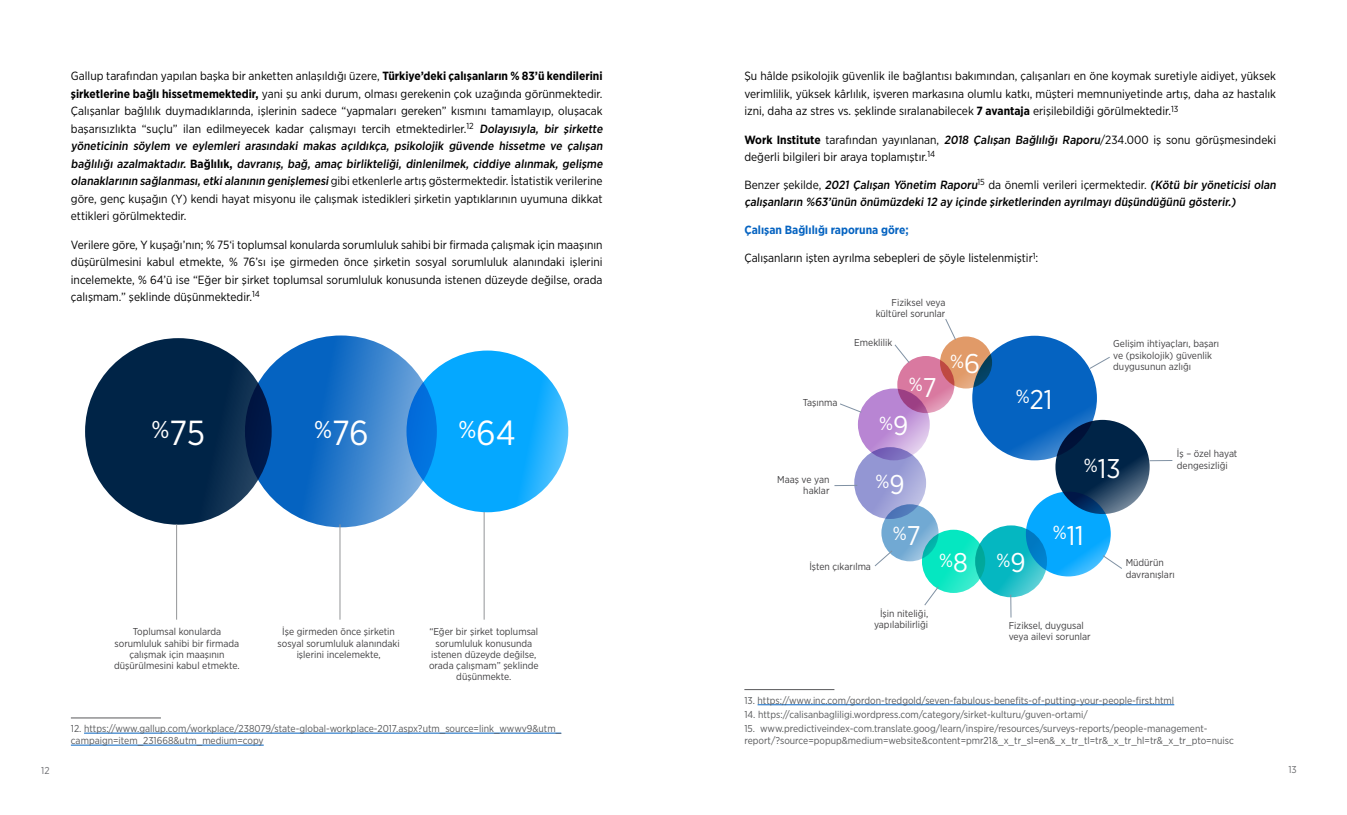
<style>
.page{position:relative;width:1347px;height:815px;background:#fff}
.page>*{position:absolute;margin:0;border:0;box-sizing:border-box;transform-origin:0 0}
.t1{font:34.75px "Gotham Narrow";color:#fff}
.t2{font:27.12px "Gotham Narrow";color:#fff}
.t3{font:19px "Gotham Narrow";color:#fff}
.t4{font:11.88px/17.5px "Gotham Narrow";color:#000}
.t5{font:500 11.88px/17.5px "Gotham Narrow";color:#000}
.t6{font:700 11.88px "Gotham Narrow";color:#0563c1}
.t7{font:10px/12px "Gotham Narrow";color:#58595b}
.t8{font:10px/11.2px "Gotham Narrow";color:#414042}
.t9{font:10px "Gotham Narrow";color:#6d6e71}
.s1{font-weight:700}
.s2{font-weight:500}
.s3{font-weight:400}
.s4{font-size:27.12px}
</style>
<div class="page">
<hr style="left:71px;top:718px;width:90px;height:1px;background:#58595b">
<hr style="left:84px;top:733px;width:477px;height:1px;background:#0563c1">
<hr style="left:71px;top:745px;width:193px;height:1px;background:#0563c1">
<hr style="left:744px;top:689px;width:90px;height:1px;background:#58595b">
<hr style="left:757px;top:704px;width:417px;height:1px;background:#0563c1">
<svg style="left:245px;top:335px;width:192px;height:192px;background:#2878c9"></svg>
<div style="left:85px;top:338px;width:187px;height:187px;background:#002447;border-radius:50%"></div>
<svg style="left:406px;top:351px;width:162px;height:161px;background:#0ba4fb"></svg>
<hr style="left:176px;top:524px;width:1px;height:96px;background:#939598">
<hr style="left:340px;top:524px;width:1px;height:96px;background:#939598">
<hr style="left:484px;top:512px;width:1px;height:108px;background:#939598">
<svg style="left:940px;top:336px;width:52px;height:53px;background:#e19d6d"></svg>
<div style="left:1025px;top:492px;width:85px;height:84px;background:#05a8ff;border-radius:50%"></div>
<svg style="left:1055px;top:420px;width:94px;height:94px;background:#103254"></svg>
<svg style="left:972px;top:336px;width:125px;height:124px;background:#0861ba"></svg>
<svg style="left:881px;top:504px;width:57px;height:57px;background:#77add4"></svg>
<svg style="left:922px;top:530px;width:63px;height:63px;background:#11e4c2"></svg>
<svg style="left:897px;top:356px;width:57px;height:57px;background:#d7799b"></svg>
<svg style="left:858px;top:389px;width:71px;height:71px;background:#bd8cd0"></svg>
<svg style="left:854px;top:447px;width:72px;height:72px;background:#9497d2"></svg>
<svg style="left:975px;top:525px;width:72px;height:72px;background:#11b3c2"></svg>
<svg style="left:1089px;top:357px;width:21px;height:12px"></svg>
<svg style="left:1149px;top:460px;width:23px;height:1px"></svg>
<svg style="left:834px;top:485px;width:23px;height:1px"></svg>
<svg style="left:1102px;top:555px;width:20px;height:14px"></svg>
<svg style="left:945px;top:319px;width:11px;height:21px"></svg>
<svg style="left:894px;top:344px;width:16px;height:19px"></svg>
<svg style="left:840px;top:403px;width:22px;height:10px"></svg>
<svg style="left:924px;top:586px;width:15px;height:20px"></svg>
<svg style="left:874px;top:550px;width:19px;height:17px"></svg>
<svg style="left:1010px;top:595px;width:1px;height:23px"></svg>
<p class="t4" style="left:71px;top:67px;width:535px">Gallup tarafından yapılan başka bir anketten anlaşıldığı üzere, <span class="s1">Türkiye’deki çalışanların % 83’ü kendilerini şirketlerine bağlı hissetmemektedir,</span> yani şu anki durum, olması gerekenin çok uzağında görünmektedir.<br>Çalışanlar bağlılık duymadıklarında, işlerinin sadece “yapmaları gereken” kısmını tamamlayıp, oluşacak başarısızlıkta “suçlu” ilan edilmeyecek kadar çalışmayı tercih etmektedirler.<sup>12</sup> <span class="s2">Dolayısıyla, bir şirkette yöneticinin söylem ve eylemleri arasındaki makas açıldıkça, psikolojik güvende hissetme ve çalışan bağlılığı azalmaktadır.</span> <span class="s1">B a ğ l ı l ı k,</span> <span class="s2">davranış, bağ, amaç birlikteliği, dinlenilmek, ciddiye alınmak, gelişme olanaklarının sağlanması,etkialanının genişlemesi</span>gibi etkenlerle artış göstermektedir. İstatistik verilerine göre, genç kuşağın (Y) kendi hayat misyonu ile çalışmak istedikleri şirketin yaptıklarının uyumuna dikkat ettikleri görülmektedir.</p>
<p class="t4" style="left:71px;top:235px;width:533px;text-align:justify">Verilere göre, Y kuşağı’nın; % 75‘i toplumsal konularda sorumluluk sahibi bir firmada çalışmak için maaşının düşürülmesini kabul etmekte, % 76’sı işe girmeden önce şirketin sosyal sorumluluk alanındaki işlerini incelemekte, % 64’ü ise “Eğer bir şirket toplumsal sorumluluk konusunda istenen düzeyde değilse, orada çalışmam.” şeklinde düşünmektedir.<sup>14</sup></p>
<p class="t4" style="left:744px;top:67px;width:533px;text-align:justify">Şu hâlde psikolojik güvenlik ile bağlantısı bakımından, çalışanları en öne koymak suretiyle aidiyet, yüksek verimlilik, yüksek kârlılık, işveren markasına olumlu katkı, müşteri memnuniyetinde artış, daha az hastalık izni, daha az stres vs. şeklinde sıralanabilecek <span class="s1">7 avantaja</span> erişilebildiği görülmektedir.<sup>13</sup></p>
<p class="t4" style="left:744px;top:130px;width:533px"><span class="s1">Work Institute</span> tarafından yayınlanan, <span class="s2">2018 Çalışan Bağlılığı Raporu</span>/234.000 iş sonu görüşmesindeki değerli bilgileri bir araya toplamıştır.<sup>14</sup></p>
<p class="t5" style="left:744px;top:175px;width:535px"><span class="s3">B e n z e r ş e k i l d e,</span> 2021 Çalışan Yönetim Raporu<sup>1</sup> <sup>5</sup> <span class="s3">d a ö n e m l i ve r i l e r i i çe r m e kte d i r.</span> (Kötü bir yöneticisi olan çalışanların %63’ünün önümüzdeki 12 ay içinde şirketlerinden ayrılmayı düşündüğünü gösterir.)</p>
<p class="t6" style="left:744px;top:222px;width:166px">Çalışan Bağlılığı raporuna göre;</p>
<p class="t4" style="left:744px;top:249px;width:295px">Çalışanların işten ayrılma sebepleri de şöyle listelenmiştir<sup>1</sup>:</p>
<p class="t8" style="left:875px;top:296px;width:71px;text-align:right">Fiziksel veya kültürel sorunlar</p>
<p class="t8" style="left:854px;top:337px;width:40px">Emeklilik</p>
<p class="t8" style="left:1113px;top:338px;width:107px">Gelişim ihtiyaçları, başarı ve (psikolojik) güvenlik</p>
<h3 class="t3" style="left:950px;top:349px;width:31px">%<span class="s4">6</span></h3>
<p class="t8" style="left:1113px;top:361px;width:79px">duygusunun azlığı</p>
<p class="t8" style="left:802px;top:397px;width:36px">Taşınma</p>
<h3 class="t3" style="left:908px;top:373px;width:29px">%<span class="s4">7</span></h3>
<h2 class="t2" style="left:1016px;top:383px;width:38px"><sup>%</sup>21</h2>
<h1 class="t1" style="left:152px;top:412px;width:55px"><sup>%</sup>75</h1>
<h1 class="t1" style="left:314px;top:412px;width:56px"><sup>%</sup>76</h1>
<h1 class="t1" style="left:458px;top:412px;width:59px"><sup>%</sup>64</h1>
<p class="t8" style="left:777px;top:473px;width:54px;text-align:right">Maaş ve yan haklar</p>
<h3 class="t3" style="left:879px;top:411px;width:31px">%<span class="s4">9</span></h3>
<h3 class="t3" style="left:875px;top:470px;width:31px">%<span class="s4">9</span></h3>
<h2 class="t2" style="left:1083px;top:451px;width:38px"><sup>%</sup>13</h2>
<p class="t8" style="left:1176px;top:448px;width:62px">İş – özel hayat dengesizliği</p>
<h3 class="t3" style="left:892px;top:521px;width:29px">%<span class="s4">7</span></h3>
<h2 class="t2" style="left:1052px;top:518px;width:33px"><sup>%</sup>11</h2>
<p class="t8" style="left:809px;top:561px;width:63px">İşten çıkarılma</p>
<h3 class="t3" style="left:939px;top:548px;width:30px">%<span class="s4">8</span></h3>
<h3 class="t3" style="left:996px;top:548px;width:31px">%<span class="s4">9</span></h3>
<p class="t8" style="left:1125px;top:557px;width:51px">Müdürün davranışları</p>
<p class="t8" style="left:114px;top:626px;width:127px;text-align:center">Toplumsal konularda sorumluluk sahibi bir firmada çalışmak için maaşının düşürülmesini kabul etmekte.</p>
<p class="t8" style="left:277px;top:626px;width:124px;text-align:center">İşe girmeden önce şirketin sosyal sorumluluk alanındaki işlerini incelemekte,</p>
<p class="t8" style="left:429px;top:626px;width:111px;text-align:center">“Eğer bir şirket toplumsal sorumluluk konusunda istenen düzeyde değilse, orada çalışmam” şeklinde düşünmekte.</p>
<p class="t8" style="left:874px;top:607px;width:56px;text-align:right">İşin niteliği, yapılabilirliği</p>
<p class="t8" style="left:1008px;top:620px;width:83px">Fiziksel, duygusal veya ailevi sorunlar</p>
<p class="t7" style="left:71px;top:722px;width:492px">12. https://www.gallup.com/workplace/238079/state-global-workplace-2017.aspx?utm_source=link_wwwv9&amp;utm_ campaign=item_231668&amp;utm_medium=copy</p>
<p class="t7" style="left:744px;top:694px;width:431px">13. https://www.inc.com/gordon-tredgold/seven-fabulous-benefits-of-putting-your-people-first.html</p>
<p class="t7" style="left:744px;top:708px;width:345px">14. https://calisanbagliligi.wordpress.com/category/sirket-kulturu/guven-ortami/</p>
<p class="t7" style="left:744px;top:722px;width:491px">15. www.predictiveindex-com.translate.goog/learn/inspire/resources/surveys-reports/people-management&shy;report/?source=popup&amp;medium=website&amp;content=pmr21&amp;_x_tr_sl=en&amp;_x_tr_tl=tr&amp;_x_tr_hl=tr&amp;_x_tr_pto=nuisc</p>
<p class="t9" style="left:41px;top:764px;width:10px">12</p>
<p class="t9" style="left:1288px;top:764px;width:10px">13</p>
</div>
